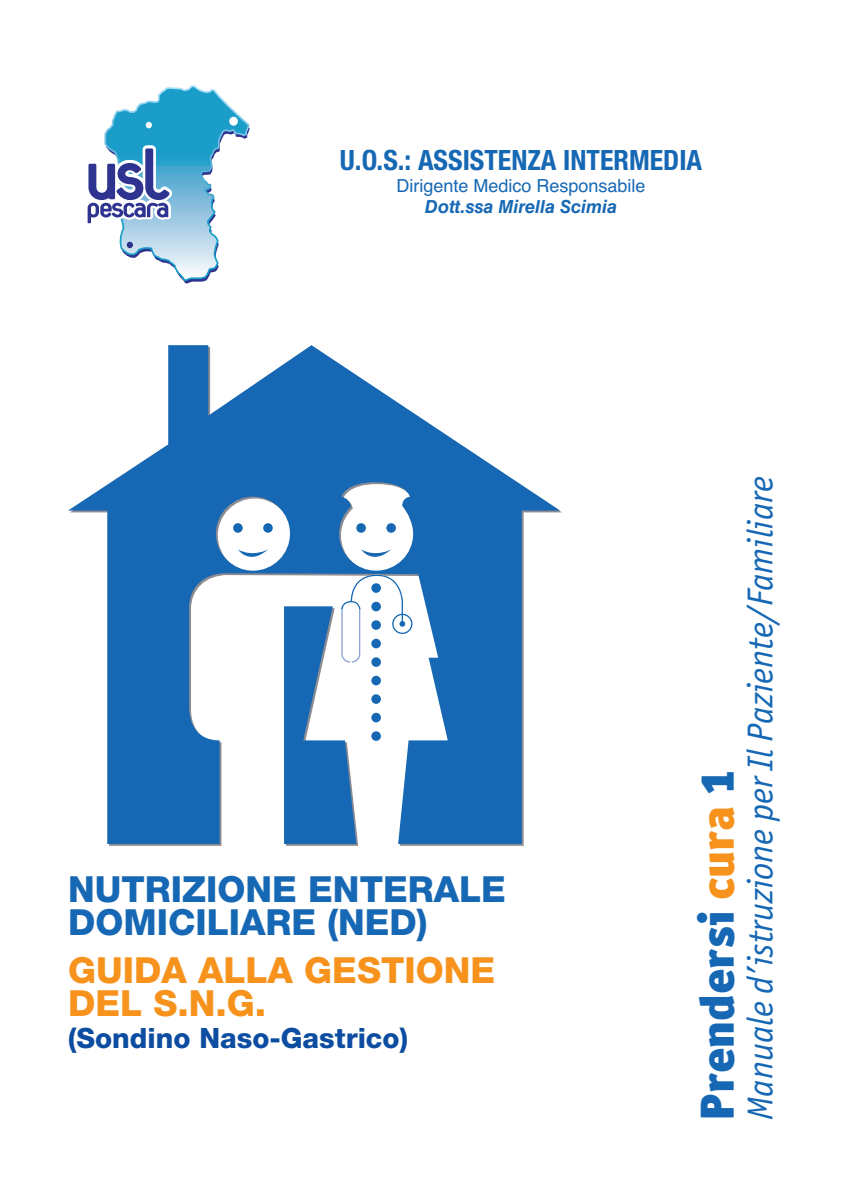
<style>
.page{position:relative;width:851px;height:1191px;background:#fff}
.page>*{position:absolute;margin:0;border:0;box-sizing:border-box;transform-origin:0 0}
.t1{font:900 48px "Officina Sans ITC";color:#1768b4}
.t2{font:italic 36px "Officina Sans ITC";color:#1768b4}
.t3{font:800 36px/33.2px "Helvetica Neue LT Std";color:#1768b4}
.t4{font:800 36px/33.2px "Helvetica Neue LT Std";color:#f7931d}
.t5{font:700 condensed 28px "Helvetica Neue LT Std";color:#1768b4}
.t6{font:800 28px "Helvetica Neue LT Std";color:#0d4da1}
.t7{font:18px "Helvetica";color:#1768b4}
.t8{font:italic 700 18px "Helvetica LT Std";color:#1768b4}
.s1{color:#f7931d}
</style>
<div class="page">
<svg style="left:68px;top:345px;width:492px;height:499px;fill:#1768b4"></svg>
<div style="left:356px;top:523px;width:10px;height:10px;background:#1768b4;border-radius:50%"></div>
<div style="left:386px;top:523px;width:10px;height:10px;background:#1768b4;border-radius:50%"></div>
<svg style="left:361px;top:549px;width:30px;height:17px"></svg>
<div style="left:233px;top:523px;width:10px;height:10px;background:#1768b4;border-radius:50%"></div>
<div style="left:263px;top:523px;width:10px;height:10px;background:#1768b4;border-radius:50%"></div>
<svg style="left:238px;top:549px;width:30px;height:17px"></svg>
<svg style="left:87px;top:85px;width:163px;height:198px"></svg>
<p class="t5" style="left:340px;top:150px;width:364px">U.O.S.: ASSISTENZA INTERMEDIA</p>
<p class="t7" style="left:396px;top:175px;width:251px">Dirigente Medico Responsabile</p>
<p class="t8" style="left:424px;top:200px;width:194px">Dott.ssa Mirella Scimia</p>
<p class="t3" style="left:68px;top:875px;width:439px">NUTRIZIONE ENTERALE<br>DOMICILIARE (NED)</p>
<p class="t4" style="left:68px;top:957px;width:428px">GUIDA ALLA GESTIONE<br>DEL S.N.G.</p>
<p class="t6" style="left:68px;top:1028px;width:341px">(Sondino Naso-Gastrico)</p>
<h1 class="t1" style="left:685px;top:1120px;width:353px;rotate:-90deg">Prendersi <span class="s1">cura</span> 1</h1>
<p class="t2" style="left:740px;top:1120px;width:645px;rotate:-90deg">Manuale d’istruzione per Il Paziente/Familiare</p>
</div>
